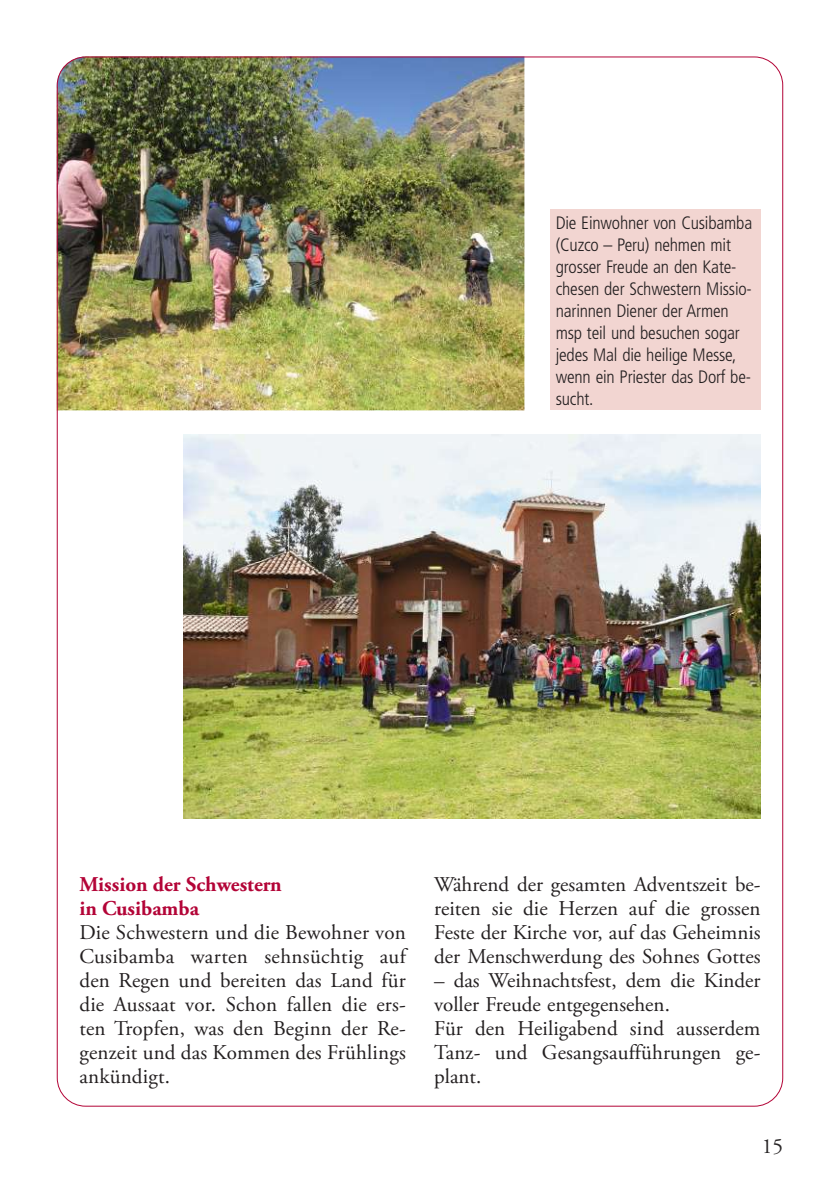
<style>
.page{position:relative;width:840px;height:1191px;background:#fff}
.page>*{position:absolute;margin:0;border:0;box-sizing:border-box;transform-origin:0 0}
.t1{font:21.6px "Adobe Garamond Pro";color:#282526}
.t2{font:21px/24px "Adobe Garamond Pro";color:#231f20;text-align:justify}
.t3{font:700 21px/24px "Adobe Garamond Pro";color:#b30437}
.t4{font:300 condensed 18px/22px "Frutiger LT Std";letter-spacing:-.01em;color:#231f20}
</style>
<div class="page">
<img style="left:184px;top:434px;width:576px;height:384px">
<img style="left:57px;top:58px;width:467px;height:352px">
<div style="left:549px;top:209px;width:211px;height:201px;background:#f2d5d1"></div>
<p class="t4" style="left:555px;top:212px;width:198px">Die Einwohner von Cusibamba (Cuzco – Peru) nehmen mit grosser Freude an den Kate&shy;chesen der Schwestern Missio&shy;narinnen Diener der Armen msp teil und besuchen sogar jedes Mal die heilige Messe, wenn ein Priester das Dorf be&shy;sucht.</p>
<p class="t3" style="left:79px;top:872px;width:204px">Mission der Schwestern in Cusibamba</p>
<p class="t2" style="left:79px;top:920px;width:328px">Die Schwestern und die Bewohner von Cusibamba warten sehnsüchtig auf den Regen und bereiten das Land für die Aussaat vor. Schon fallen die ers&shy;ten Tropfen, was den Beginn der Re&shy;genzeit und das Kommen des Frühlings ankündigt.</p>
<p class="t2" style="left:434px;top:872px;width:328px">Während der gesamten Adventszeit be&shy;reiten sie die Herzen auf die grossen Feste der Kirche vor, auf das Geheimnis der Menschwerdung des Sohnes Gottes</p>
<p class="t2" style="left:434px;top:968px;width:328px;text-align:left">– das Weihnachtsfest, dem die Kinder voller Freude entgegensehen.<br>Für den Heiligabend sind ausserdem<br>Tanz- und Gesangsaufführungen ge&shy;plant.</p>
<p class="t1" style="left:761px;top:1133px;width:23px">15</p>
</div>
